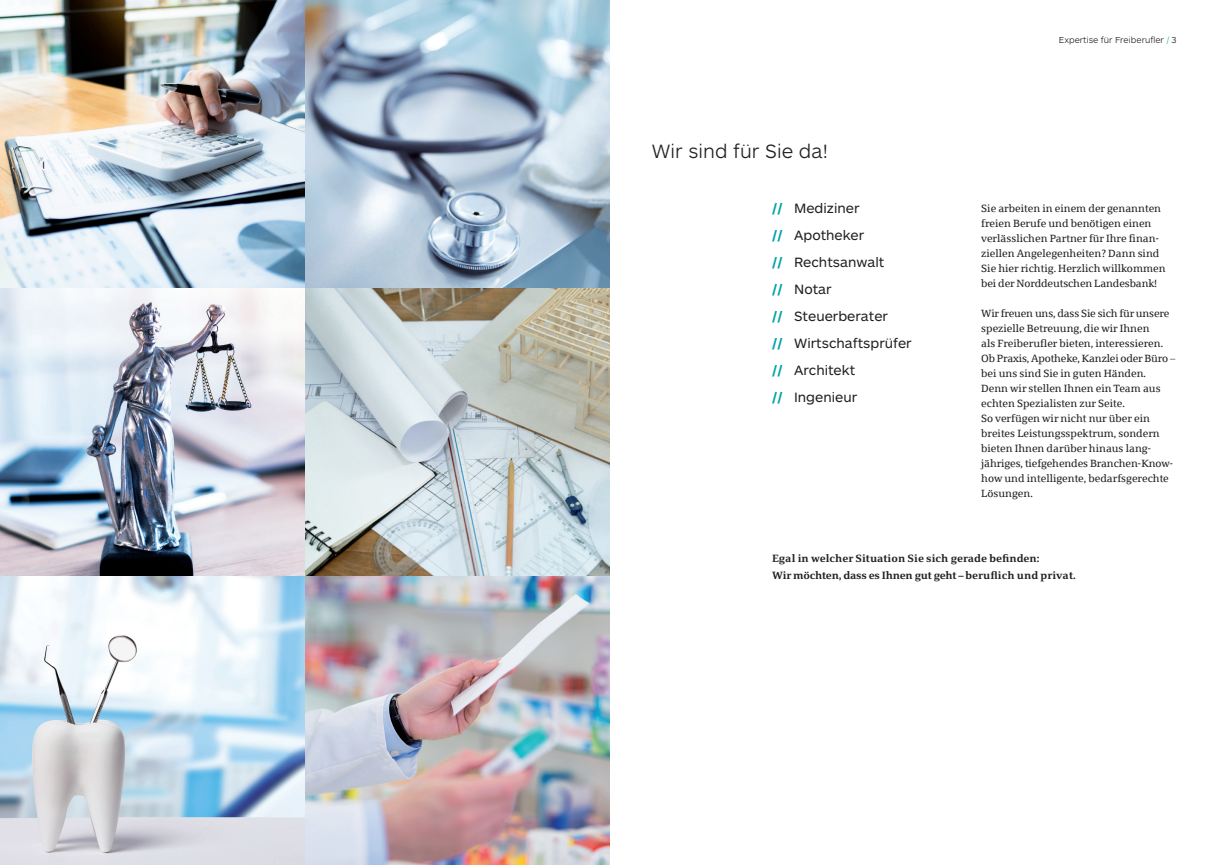
<style>
.page{position:relative;width:1219px;height:865px;background:#fff}
.page>*{position:absolute;margin:0;border:0;box-sizing:border-box;transform-origin:0 0}
.t1{font:300 20px "ARS Maquette Pro";letter-spacing:.005em;color:#231f20}
.t2{font:14px/27px "ARS Maquette Pro";color:#231f20}
.t3{font:10.5px/15px "Sparkasse Serif";color:#231f20}
.t4{font:700 10.5px/17px "Sparkasse Serif";color:#231f20}
.t5{font:300 9px "ARS Maquette Pro";color:#231f20}
.s1{font-weight:700;color:#00a3a7}
.s2{color:#00a3a7}
</style>
<div class="page">
<img style="left:0;top:0;width:610px;height:865px">
<h1 class="t1" style="left:652px;top:138px;width:178px">Wir sind für Sie da!</h1>
<h2 class="t2" style="left:772px;top:193px;width:141px"><span class="s1">//</span> Mediziner<br><span class="s1">//</span> Apotheker<br><span class="s1">//</span> Rechtsanwalt<br><span class="s1">//</span> Notar<br><span class="s1">//</span> Steuerberater<br><span class="s1">//</span> Wirtschaftsprüfer <span class="s1">//</span> Architekt<br><span class="s1">//</span> Ingenieur</h2>
<p class="t5" style="left:1059px;top:34px;width:119px">Expertise für Freiberufler <span class="s2">/</span> 3</p>
<p class="t3" style="left:981px;top:201px;width:186px">Sie arbeiten in einem der genannten freien Berufe und benötigen einen verlässlichen Partner für Ihre finan&shy;ziellen Angelegenheiten? Dann sind Sie hier richtig. Herzlich willkommen bei der Norddeutschen Landesbank!</p>
<p class="t3" style="left:981px;top:306px;width:196px">Wir freuen uns, dass Sie sich für unsere spezielle Betreuung, die wir Ihnen<br>als Freiberufler bieten, interessieren.<br>Ob Praxis, Apotheke, Kanzlei oder Büro – bei uns sind Sie in guten Händen.<br>Denn wir stellen Ihnen ein Team aus echten Spezialisten zur Seite.<br>So verfügen wir nicht nur über ein breites Leistungsspektrum, sondern bieten Ihnen darüber hinaus lang&shy;jähriges, tiefgehendes Branchen-Know&shy;how und intelligente, bedarfsgerechte Lösungen.</p>
<p class="t4" style="left:772px;top:550px;width:305px">Egal in welcher Situation Sie sich gerade befinden:<br>Wir möchten, dass es Ihnen gut geht – beruflich und privat.</p>
</div>
